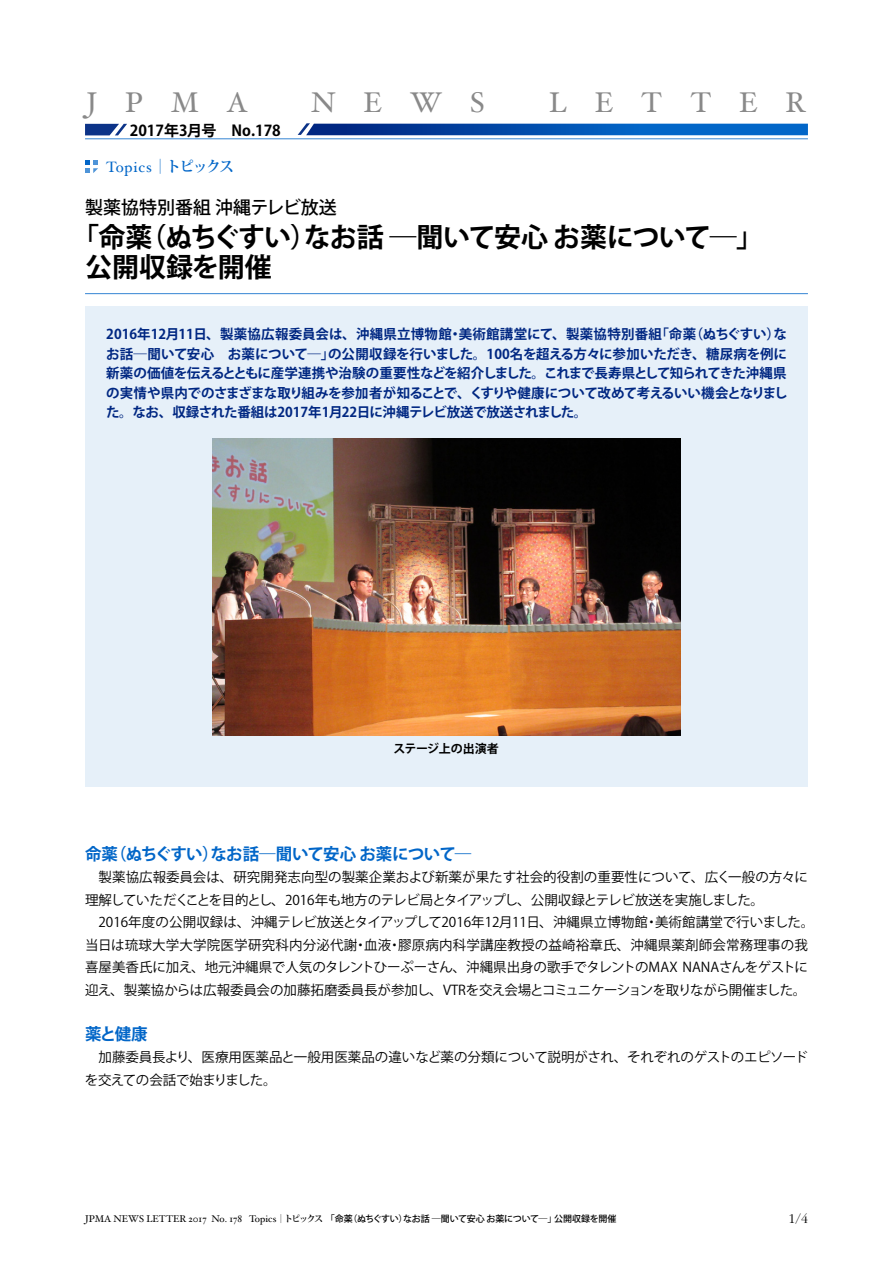
<style>
.page{position:relative;width:893px;height:1263px;background:#fff}
.page>*{position:absolute;margin:0;border:0;box-sizing:border-box;transform-origin:0 0}
.t1{font:28.5px "Hoefler Text";letter-spacing:.985em;color:#898989}
.t2{font:700 27px/30px "Koz Go Pr 6 N";letter-spacing:-.03em;color:#000}
.t3{font:500 18px "Koz Go Pr 6 N";color:#000}
.t4{font:700 16.5px "Koz Go Pr 6 N";letter-spacing:-.04em;color:#0266c8}
.t5{font:700 15px "Koz Go Pr 6 N";color:#000}
.t6{font:15px "Hoefler Text";letter-spacing:.05em;color:#0266c8}
.t7{font:300 13.8px "Garamond";color:#000}
.t8{font:13.5px/22.5px "Koz Go Pr 6 N";color:#000}
.t9{font:700 13.5px/19.5px "Koz Go Pr 6 N";letter-spacing:-.04em;color:#002782;text-align:justify}
.t10{font:13.5px/22.5px "Koz Go Pr 6 N";letter-spacing:-.02em;color:#000}
.t11{font:700 12px "Koz Go Pr 6 N";letter-spacing:-.02em;color:#000}
.t12{font:500 9px "Koz Go Pr 6 N";letter-spacing:-.03em;color:#000}
.s1{font-family:"Koz Min Pr 6 N";font-weight:700}
.s2{font-family:"Hoefler Text";font-weight:400;font-size:9.75px}
.s3{font-family:"Koz Min Pro";font-weight:400}
.s4{font-family:"Koz Min Pro";font-weight:700}
</style>
<div class="page">
<div style="left:85px;top:306px;width:723px;height:481px;background:#e6f0f9"></div>
<hr style="left:85px;top:293px;width:723px;height:1px;background:#3585d3">
<svg style="left:85px;top:160px;width:13px;height:13px"></svg>
<svg style="left:85px;top:124px;width:42px;height:11px"></svg>
<svg style="left:298px;top:123px;width:510px;height:12px"></svg>
<hr style="left:85px;top:139px;width:723px;height:1px;background:#3585d3">
<img style="left:213px;top:438px;width:467px;height:298px">
<h1 class="t1" style="left:87px;top:85px;width:163px">JPMA</h1>
<h1 class="t1" style="left:311px;top:85px;width:175px">NEWS</h1>
<h1 class="t1" style="left:549px;top:85px;width:259px">LETTER</h1>
<p class="t5" style="left:130px;top:122px;width:153px">2017年3月号　No.178</p>
<p class="t6" style="left:106px;top:158px;width:130px">Topics<span class="s1">｜トピックス</span></p>
<h3 class="t3" style="left:85px;top:198px;width:253px">製薬協特別番組 沖縄テレビ放送</h3>
<h2 class="t2" style="left:85px;top:223px;width:680px;text-indent:-13px">「命薬（ぬちぐすい）なお話 ―聞いて安心 お薬について―」公開収録を開催</h2>
<p class="t9" style="left:106px;top:325px;width:683px">2016年12月11日、製薬協広報委員会は、沖縄県立博物館・美術館講堂にて、製薬協特別番組「命薬（ぬちぐすい）なお話―聞いて安心　お薬について―」の公開収録を行いました。100名を超える方々に参加いただき、糖尿病を例に新薬の価値を伝えるとともに産学連携や治験の重要性などを紹介しました。これまで長寿県として知られてきた沖縄県の実情や県内でのさまざまな取り組みを参加者が知ることで、くすりや健康について改めて考えるいい機会となりました。なお、収録された番組は2017年1月22日に沖縄テレビ放送で放送されました。</p>
<p class="t11" style="left:394px;top:741px;width:107px">ステージ上の出演者</p>
<p class="t4" style="left:85px;top:844px;width:388px">命薬（ぬちぐすい）なお話―聞いて安心 お薬について―</p>
<p class="t8" style="left:85px;top:866px;width:731px">　製薬協広報委員会は、研究開発志向型の製薬企業および新薬が果たす社会的役割の重要性について、広く一般の方々に理解していただくことを目的とし、2016年も地方のテレビ局とタイアップし、公開収録とテレビ放送を実施しました。<br>　2016年度の公開収録は、沖縄テレビ放送とタイアップして2016年12月11日、沖縄県立博物館・美術館講堂で行いました。当日は琉球大学大学院医学研究科内分泌代謝・血液・膠原病内科学講座教授の益崎裕章氏、沖縄県薬剤師会常務理事の我喜屋美香氏に加え、地元沖縄県で人気のタレントひーぷーさん、沖縄県出身の歌手でタレントのMAX NANAさんをゲストに迎え、製薬協からは広報委員会の加藤拓磨委員長が参加し、VTRを交え会場とコミュニケーションを取りながら開催ました。</p>
<p class="t4" style="left:85px;top:1024px;width:64px">薬と健康</p>
<p class="t10" style="left:85px;top:1046px;width:725px">　加藤委員長より、医療用医薬品と一般用医薬品の違いなど薬の分類について説明がされ、それぞれのゲストのエピソードを交えての会話で始まりました。</p>
<p class="t12" style="left:85px;top:1214px;width:533px"><span class="s2">JPMA NEWS LETTER 2017 No. 178 Topics</span><span class="s3">｜</span><span class="s4">トピックス</span> 「命薬（ぬちぐすい）なお話 ―聞いて安心 お薬について―」公開収録を開催</p>
<p class="t7" style="left:789px;top:1211px;width:21px">1/4</p>
</div>
